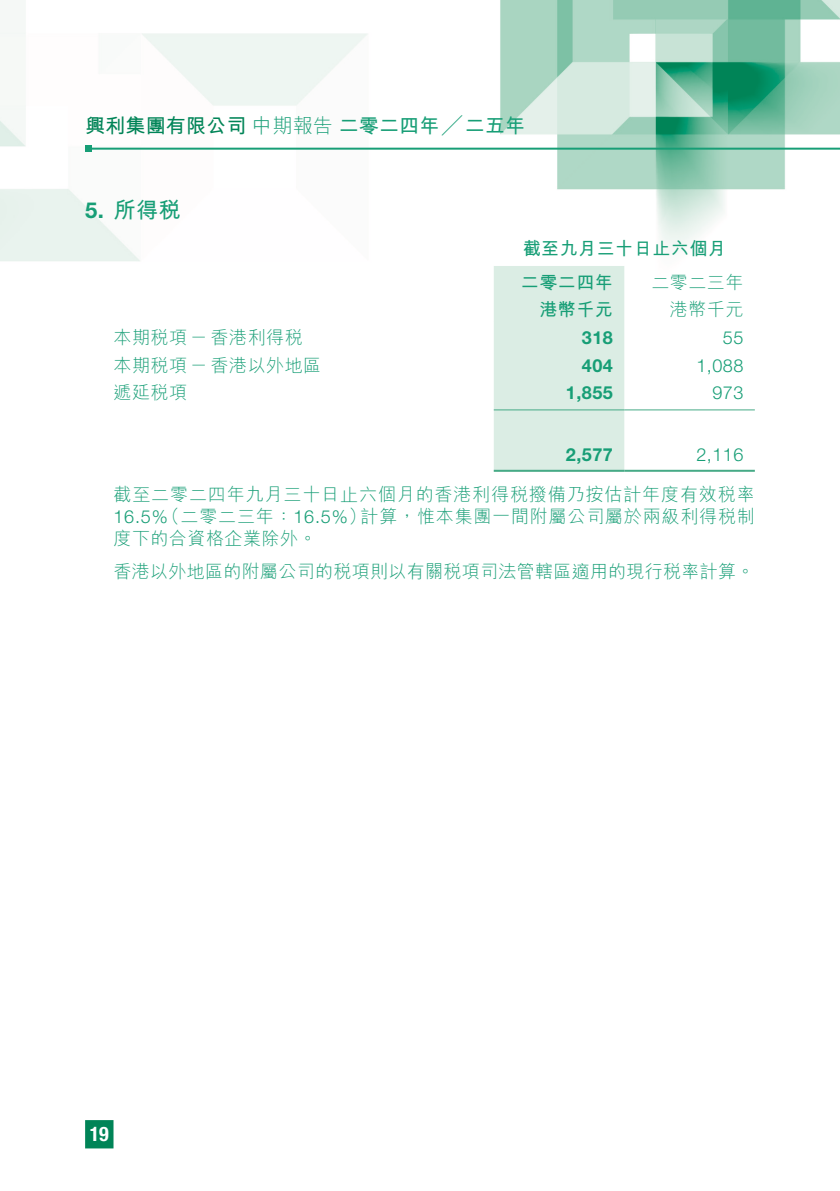
<style>
.page{position:relative;width:840px;height:1191px;background:#fff}
.page>*{position:absolute;margin:0;border:0;box-sizing:border-box;transform-origin:0 0}
.t1{font:700 22px "M Hei HK";color:#179e76}
.t2{font:700 20px "M Hei HK";letter-spacing:.01em;color:#179e76}
.t3{font:700 condensed 20px "Helvetica Neue LT Std";color:#fff}
.t4{font:300 18px/33.4px "M Hei HK";letter-spacing:.03em;color:#179e76}
.t5{font:300 18px/22px "M Hei HK";letter-spacing:.05em;color:#179e76;text-align:right}
.t6{font:700 18px "M Hei HK";letter-spacing:.03em;color:#179e76}
.t7{font:300 18px "Helvetica Neue LT Std";letter-spacing:.03em;color:#179e76}
.t8{font:700 18px "Helvetica Neue LT Std";letter-spacing:.03em;color:#179e76}
.s1{color:#008457}
.s2{font-weight:300}
.s3{font-family:"Helvetica Neue LT Std"}
</style>
<div class="page">
<img style="left:0;top:0;width:839px;height:1149px">
<hr style="left:88px;top:148px;width:751px;height:2px;background:#179e76">
<svg style="left:85px;top:146px;width:6px;height:6px"></svg>
<div style="left:86px;top:1121px;width:26px;height:26px;background:#008457"></div>
<div style="left:85px;top:1120px;width:28px;height:28px;border:2px solid #008457"></div>
<div style="left:493px;top:266px;width:131px;height:204px;background:#dbede4"></div>
<hr style="left:493px;top:409px;width:131px;height:1px;background:#46aa86">
<hr style="left:624px;top:409px;width:130px;height:1px;background:#46aa86">
<hr style="left:493px;top:470px;width:131px;height:2px;background:#46aa86">
<hr style="left:624px;top:470px;width:130px;height:2px;background:#46aa86">
<p class="t2" style="left:85px;top:111px;width:441px"><span class="s1">興利集團有限公司</span><span class="s2">中期報告</span>二零二四年 ╱二五年</p>
<p class="t1" style="left:85px;top:194px;width:97px"><span class="s3">5.</span> 所得稅</p>
<p class="t6" style="left:522px;top:235px;width:205px">截至九月三十日止六個月</p>
<p class="t4" style="left:651px;top:265px;width:94px">二零二三年</p>
<p class="t6" style="left:520px;top:269px;width:94px">二零二四年</p>
<p class="t6" style="left:539px;top:296px;width:75px">港幣千元</p>
<p class="t4" style="left:669px;top:293px;width:75px">港幣千元</p>
<p class="t4" style="left:113px;top:320px;width:191px">本期稅項－香港利得稅</p>
<p class="t8" style="left:581px;top:326px;width:33px">318</p>
<p class="t7" style="left:722px;top:326px;width:22px">55</p>
<p class="t4" style="left:113px;top:348px;width:209px">本期稅項－香港以外地區</p>
<p class="t8" style="left:581px;top:354px;width:33px">404</p>
<p class="t7" style="left:696px;top:354px;width:49px">1,088</p>
<p class="t4" style="left:113px;top:376px;width:75px">遞延稅項</p>
<p class="t8" style="left:565px;top:382px;width:49px">1,855</p>
<p class="t7" style="left:712px;top:382px;width:33px">973</p>
<p class="t8" style="left:565px;top:443px;width:49px">2,577</p>
<p class="t5" style="left:113px;top:483px;width:642px">截至二零二四年九月三十日止六個月的香港利得稅撥備乃按估計年度有效稅率計算，惟本集團一間附屬公司屬於兩級利得稅制</p>
<p class="t7" style="left:696px;top:443px;width:49px">2,116</p>
<p class="t4" style="left:162px;top:499px;width:206px">（二零二三年：<span class="s3">16.5%</span>）</p>
<p class="t7" style="left:113px;top:505px;width:56px">16.5%</p>
<p class="t4" style="left:113px;top:521px;width:642px">度下的合資格企業除外。<br>香港以外地區的附屬公司的稅項則以有關稅項司法管轄區適用的現行稅率計算。</p>
<p class="t3" style="left:90px;top:1121px;width:21px">19</p>
</div>
